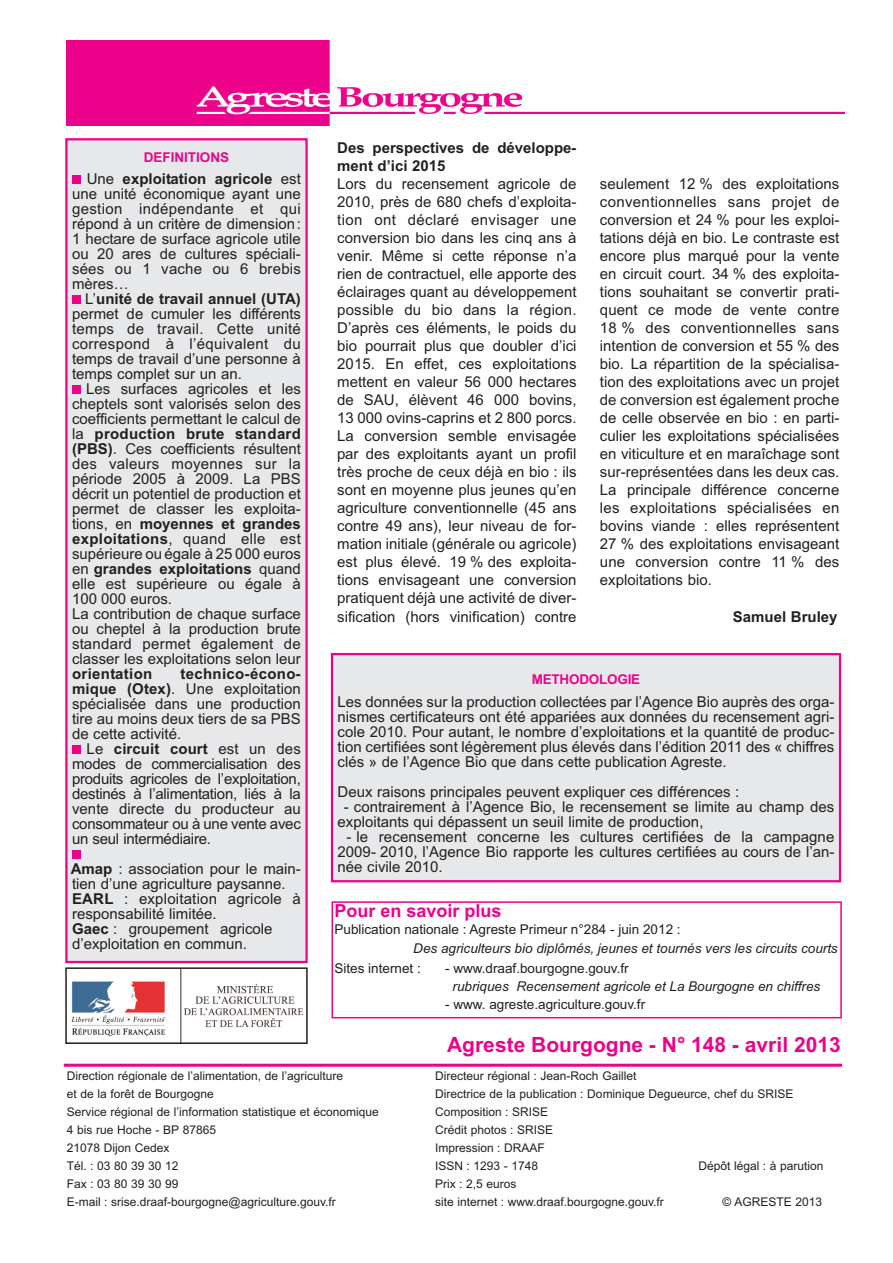
<style>
.page{position:relative;width:893px;height:1263px;background:#fff}
.page>*{position:absolute;margin:0;border:0;box-sizing:border-box;transform-origin:0 0}
.t1{font:700 21px "Arial";color:#ed028c}
.t2{font:700 18px "Arial";color:#ed028c}
.t3{font:15px/15px "Arial";color:#231f20;text-align:justify}
.t4{font:700 15px/18px "Arial";color:#231f20}
.t5{font:700 15px "Arial";letter-spacing:.02em;color:#231f20}
.t6{font:13.5px "Arial";color:#231f20}
.t7{font:italic 13.5px "Arial";color:#231f20}
.t8{font:700 13.5px "Arial";letter-spacing:-.015em;color:#ed028c}
.t9{font:12px/18px "Arial";color:#231f20}
.s1{font-weight:700}
</style>
<div class="page">
<img style="left:66px;top:40px;width:778px;height:86px">
<hr style="left:64px;top:1064px;width:778px;height:3px;background:#ed028c">
<div style="left:68px;top:140px;width:237px;height:821px;background:#e7e8e9"></div>
<div style="left:65px;top:138px;width:243px;height:825px;border:2px solid #ed028c"></div>
<div style="left:72px;top:385px;width:9px;height:9px;background:#ed028c"></div>
<div style="left:72px;top:850px;width:9px;height:9px;background:#ed028c"></div>
<div style="left:72px;top:175px;width:9px;height:9px;background:#ed028c"></div>
<div style="left:72px;top:295px;width:9px;height:9px;background:#ed028c"></div>
<div style="left:72px;top:745px;width:9px;height:9px;background:#ed028c"></div>
<img style="left:71px;top:970px;width:233px;height:71px">
<div style="left:65px;top:967px;width:243px;height:77px;border:2px solid #231f20"></div>
<div style="left:332px;top:901px;width:510px;height:117px;border:2px solid #ed028c"></div>
<div style="left:333px;top:655px;width:506px;height:225px;background:#e7e8e9"></div>
<div style="left:331px;top:653px;width:510px;height:229px;border:2px solid #ed028c"></div>
<p class="t8" style="left:144px;top:149px;width:87px">DEFINITIONS</p>
<p class="t3" style="left:72px;top:171px;width:230px;text-indent:15px">Une <span class="s1">exploitation agricole</span> est une unité économique ayant une gestion indépendante et qui répond à un critère de dimension:<br>1 hectare de surface agricole utile ou 20 ares de cultures spéciali&shy;sées ou 1 vache ou 6 brebis mères…</p>
<p class="t3" style="left:72px;top:291px;width:230px;text-indent:13px">L’<span class="s1">unité de travail annuel (UTA) </span>permet de cumuler les différents temps de travail. Cette unité correspond à l’équivalent du temps de travail d’une personne à temps complet sur un an.</p>
<p class="t3" style="left:72px;top:381px;width:230px;text-align:left;text-indent:14px">Les surfaces agricoles et les cheptels sont valorisés selon des coefficients permettant le calcul de la <span class="s1">production brute standard (PBS)</span>. Ces coefficients résultent des valeurs moyennes sur la période 2005 à 2009. La PBS décrit un potentiel de production et permet de classer les exploita&shy;tions, en <span class="s1">moyennes et grandes exploitations</span>, quand elle est supérieure ou égale à 25 000 euros en <span class="s1">grandes exploitations</span> quand elle est supérieure ou égale à<br>100 000 euros.<br>La contribution de chaque surface ou cheptel à la production brute standard permet également de classer les exploitations selon leur</p>
<p class="t5" style="left:72px;top:665px;width:82px">orientation</p>
<p class="t3" style="left:72px;top:666px;width:230px;text-indent:108px"><span class="s1">technico-écono&shy;mique (Otex)</span>. Une exploitation spécialisée dans une production tire au moins deux tiers de sa PBS de cette activité.</p>
<p class="t3" style="left:72px;top:741px;width:230px;text-indent:15px">Le <span class="s1">circuit court</span> est un des modes de commercialisation des produits agricoles de l’exploitation, destinés à l’alimentation, liés à la vente directe du producteur au consommateur ou à une vente avec un seul intermédiaire.</p>
<p class="t3" style="left:71px;top:861px;width:232px;text-align:left"><span class="s1">Amap</span> : association pour le main&shy;tien d’une agriculture paysanne.<br><span class="s1">EARL</span> : exploitation agricole à responsabilité limitée.<br><span class="s1">Gaec</span> : groupement agricole d’exploitation en commun.</p>
<p class="t4" style="left:337px;top:139px;width:241px">Des perspectives de développe&shy;ment d’ici 2015</p>
<p class="t3" style="left:337px;top:175px;width:241px;line-height:18px">Lors du recensement agricole de 2010, près de 680 chefs d’exploita&shy;tion ont déclaré envisager une conversion bio dans les cinq ans à venir. Même si cette réponse n’a rien de contractuel, elle apporte des éclairages quant au développement possible du bio dans la région.<br>D’après ces éléments, le poids du bio pourrait plus que doubler d’ici 2015. En effet, ces exploitations mettent en valeur 56 000 hectares de SAU, élèvent 46 000 bovins, 13 000 ovins-caprins et 2 800 porcs.<br>La conversion semble envisagée par des exploitants ayant un profil très proche de ceux déjà en bio : ils sont en moyenne plus jeunes qu’en agriculture conventionnelle (45 ans contre 49 ans), leur niveau de for&shy;mation initiale (générale ou agricole) est plus élevé. 19 % des exploita&shy;tions envisageant une conversion pratiquent déjà une activité de diver&shy;sification (hors vinification) contre</p>
<p class="t3" style="left:600px;top:175px;width:241px;line-height:18px">seulement 12 % des exploitations conventionnelles sans projet de conversion et 24 % pour les exploi&shy;tations déjà en bio. Le contraste est encore plus marqué pour la vente en circuit court. 34 % des exploita&shy;tions souhaitant se convertir prati&shy;quent ce mode de vente contre 18 % des conventionnelles sans intention de conversion et 55 % des bio. La répartition de la spécialisa&shy;tion des exploitations avec un projet de conversion est également proche de celle observée en bio : en parti&shy;culier les exploitations spécialisées en viticulture et en maraîchage sont sur-représentées dans les deux cas.<br>La principale différence concerne les exploitations spécialisées en bovins viande : elles représentent 27 % des exploitations envisageant une conversion contre 11 % des exploitations bio.</p>
<p class="t4" style="left:733px;top:607px;width:106px">Samuel Bruley</p>
<p class="t8" style="left:532px;top:671px;width:110px">METHODOLOGIE</p>
<p class="t3" style="left:338px;top:694px;width:498px">Les données sur la production collectées par l’Agence Bio auprès des orga&shy;nismes certificateurs ont été appariées aux données du recensement agri&shy;cole 2010. Pour autant, le nombre d’exploitations et la quantité de produc&shy;tion certifiées sont légèrement plus élevés dans l’édition 2011 des « chiffres clés » de l’Agence Bio que dans cette publication Agreste.</p>
<p class="t3" style="left:338px;top:784px;width:403px">Deux raisons principales peuvent expliquer ces différences :</p>
<p class="t3" style="left:338px;top:799px;width:498px;text-indent:6px">- contrairement à l’Agence Bio, le recensement se limite au champ des exploitants qui dépassent un seuil limite de production,</p>
<p class="t3" style="left:338px;top:829px;width:498px;text-indent:9px">- le recensement concerne les cultures certifiées de la campagne 2009- 2010, l’Agence Bio rapporte les cultures certifiées au cours de l’an&shy;née civile 2010.</p>
<p class="t2" style="left:335px;top:901px;width:169px">Pour en savoir plus</p>
<p class="t6" style="left:335px;top:921px;width:348px">Publication nationale : Agreste Primeur n°284 - juin 2012 :</p>
<p class="t7" style="left:413px;top:941px;width:426px">Des agriculteurs bio diplômés, jeunes et tournés vers les circuits courts</p>
<p class="t6" style="left:335px;top:960px;width:88px">Sites internet :</p>
<p class="t6" style="left:445px;top:960px;width:185px">- www.draaf.bourgogne.gouv.fr</p>
<p class="t7" style="left:453px;top:978px;width:369px">rubriques Recensement agricole et La Bourgogne en chiffres</p>
<p class="t6" style="left:445px;top:996px;width:202px">- www. agreste.agriculture.gouv.fr</p>
<p class="t9" style="left:67px;top:1067px;width:314px">Direction régionale de l’alimentation, de l’agriculture<br>et de la forêt de Bourgogne<br>Service régional de l’information statistique et économique 4 bis rue Hoche - BP 87865<br>21078 Dijon Cedex<br>Tél. : 03 80 39 30 12<br>Fax : 03 80 39 30 99<br>E-mail : srise.draaf-bourgogne@agriculture.gouv.fr</p>
<h1 class="t1" style="left:447px;top:1033px;width:395px">Agreste Bourgogne - N° 148 - avril 2013</h1>
<p class="t9" style="left:435px;top:1067px;width:360px">Directeur régional : Jean-Roch Gaillet<br>Directrice de la publication : Dominique Degueurce, chef du SRISE<br>Composition : SRISE<br>Crédit photos : SRISE<br>Impression : DRAAF<br>ISSN : 1293 - 1748</p>
<p class="t9" style="left:698px;top:1157px;width:126px">Dépôt légal : à parution</p>
<p class="t9" style="left:435px;top:1175px;width:230px">Prix : 2,5 euros<br>site internet : www.draaf.bourgogne.gouv.fr</p>
<p class="t9" style="left:722px;top:1193px;width:101px">© AGRESTE 2013</p>
</div>
